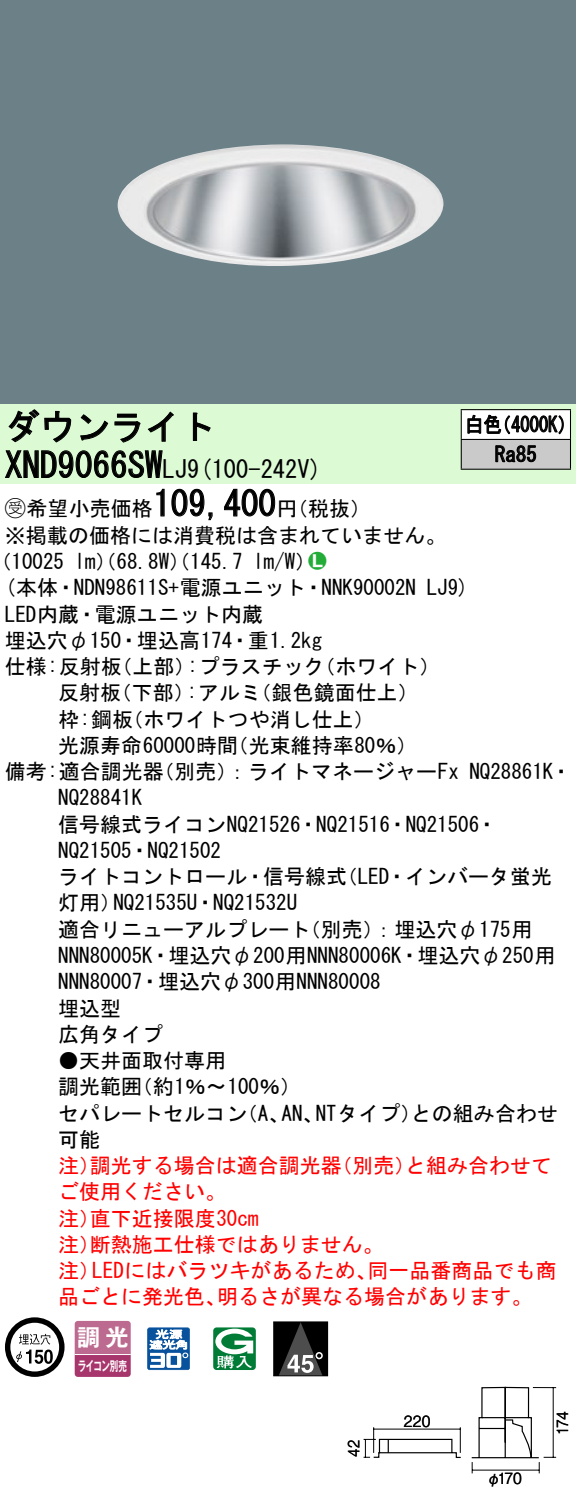
<style>
.page{position:relative;width:576px;height:1497px;background:#fff}
.page>*{position:absolute;margin:0;border:0;box-sizing:border-box;transform-origin:0 0}
.t1{font:35px "MS Gothic";color:#000}
.t2{font:24.5px "MS Gothic";color:#000}
.t3{font:23.1px "Gothic MB101 Pro De Bold 90 pv RKSJ H";color:#fff}
.t4{font:21px/26.2px "MS Gothic";color:#000}
.t5{font:21px/26.2px "MS Gothic";color:#f00}
.t6{font:21px/29.8px "MS Gothic";color:#000;scale:.88 1}
.t7{font:21px "Ford Classification 1";color:#23ac38}
.t8{font:15.4px "Gothic BBB Pro Medium 90 pv RKSJ H";letter-spacing:-.005em;color:#000;scale:.9 1}
.t9{font:15.4px "Gothic BBB Pro Medium 90 pv RKSJ H";letter-spacing:-.005em;color:#000;scale:.85 1}
.t10{font:13.3px "Gothic MB101 Pro De Bold 90 pv RKSJ H";letter-spacing:-.05em;color:#fff;scale:.65 1}
.s1{font-size:24.5px}
.s2{font-family:"Ford Classification 1"}
.s3{color:#fff}
</style>
<div class="page">
<div style="left:0;top:0;width:575px;height:404px;background:#6c8087"></div>
<img style="left:118px;top:144px;width:326px;height:122px">
<div style="left:0;top:404px;width:575px;height:79px;background:#dcfad4"></div>
<svg style="left:8px;top:409px;width:64px;height:34px"></svg>
<svg style="left:80px;top:413px;width:60px;height:30px"></svg>
<svg style="left:147px;top:411px;width:26px;height:31px"></svg>
<svg style="left:192px;top:412px;width:19px;height:29px"></svg>
<svg style="left:5px;top:450px;width:158px;height:28px"></svg>
<svg style="left:156px;top:488px;width:9px;height:29px"></svg>
<svg style="left:171px;top:488px;width:42px;height:32px"></svg>
<svg style="left:224px;top:488px;width:51px;height:29px"></svg>
<svg style="left:5px;top:1317px;width:59px;height:59px"></svg>
<svg style="left:44px;top:1349px;width:9px;height:14px"></svg>
<svg style="left:74px;top:1320px;width:56px;height:56px;background:#b75d87"></svg>
<hr style="left:75px;top:1353px;width:55px;height:1px;background:#fff">
<svg style="left:147px;top:1327px;width:43px;height:42px"></svg>
<svg style="left:213px;top:1327px;width:43px;height:42px"></svg>
<div style="left:273px;top:1321px;width:54px;height:54px;background:#000"></div>
<svg style="left:279px;top:1321px;width:43px;height:54px"></svg>
<div style="left:461px;top:409px;width:109px;height:30px;background:#fff"></div>
<div style="left:461px;top:439px;width:109px;height:30px;background:#cacaca"></div>
<hr style="left:460px;top:409px;width:110px;height:1px;background:#000">
<hr style="left:569px;top:410px;width:2px;height:29px;background:#000">
<hr style="left:460px;top:439px;width:110px;height:1px;background:#000">
<svg style="left:460px;top:410px;width:1px;height:58px"></svg>
<hr style="left:569px;top:440px;width:2px;height:28px;background:#000">
<hr style="left:460px;top:468px;width:110px;height:2px;background:#000">
<svg style="left:467px;top:414px;width:96px;height:20px"></svg>
<svg style="left:495px;top:445px;width:41px;height:17px"></svg>
<svg style="left:363px;top:1427px;width:98px;height:31px"></svg>
<svg style="left:471px;top:1386px;width:85px;height:86px"></svg>
<h1 class="t1" style="left:5px;top:409px;width:212px">ダウンライト</h1>
<p class="t2" style="left:187px;top:456px;width:136px">(9 100-242 (V</p>
<h1 class="t1" style="left:5px;top:447px;width:184px">XND9066SW<span class="s1">LJ</span></h1>
<h1 class="t1" style="left:153px;top:486px;width:124px">109,400</h1>
<p class="t4" style="left:5px;top:495px;width:443px"><span class="s2">B</span>希望小売価格<br>※掲載の価格には消費税は含まれていません。</p>
<p class="t7" style="left:308px;top:550px;width:19px">2<span class="s3">7</span></p>
<p class="t4" style="left:276px;top:495px;width:96px">（円税抜(</p>
<p class="t4" style="left:253px;top:548px;width:64px">l m (W/</p>
<p class="t4" style="left:-9px;top:548px;width:75px">（10025</p>
<p class="t4" style="left:75px;top:548px;width:169px">lm）（68.8 ）（W 145.7</p>
<p class="t6" style="left:494px;top:409px;width:49px;text-indent:-30px">白色<br>Ra85</p>
<p class="t6" style="left:492px;top:409px;width:96px">（4000 (K</p>
<p class="t4" style="left:5px;top:574px;width:412px">(本体・NDN98611 +S 電源ユニット・NNK90002N</p>
<p class="t4" style="left:5px;top:600px;width:259px">LED内蔵・電源ユニット内蔵</p>
<p class="t4" style="left:5px;top:627px;width:318px">埋込穴φ150・埋込高174・重1.2kg</p>
<p class="t4" style="left:314px;top:653px;width:127px">（ホワイト(</p>
<p class="t4" style="left:426px;top:574px;width:44px">LJ (9</p>
<p class="t4" style="left:187px;top:653px;width:139px">:プラスチック</p>
<p class="t4" style="left:5px;top:653px;width:118px">仕様:反射板</p>
<p class="t4" style="left:111px;top:653px;width:85px">（上部）</p>
<p class="t4" style="left:58px;top:679px;width:64px">反射板</p>
<p class="t4" style="left:111px;top:679px;width:85px">（下部）</p>
<p class="t4" style="left:187px;top:679px;width:76px">:アルミ</p>
<p class="t4" style="left:250px;top:679px;width:169px">（銀色鏡面仕上(</p>
<p class="t4" style="left:58px;top:705px;width:76px">枠:鋼板</p>
<p class="t4" style="left:122px;top:705px;width:253px">（ホワイトつや消し仕上(</p>
<p class="t4" style="left:58px;top:732px;width:181px">光源寿命60000時間</p>
<p class="t4" style="left:227px;top:732px;width:191px">（光束維持率80％(</p>
<p class="t4" style="left:153px;top:758px;width:307px">（別売：）ライトマネージャーFx</p>
<p class="t4" style="left:5px;top:758px;width:160px">備考:適合調光器</p>
<p class="t4" style="left:58px;top:784px;width:85px">NQ28841K</p>
<p class="t4" style="left:58px;top:810px;width:441px">信号線式ライコンNQ21526・NQ21516・NQ21506・</p>
<p class="t4" style="left:58px;top:837px;width:164px">NQ21505・NQ21502</p>
<p class="t4" style="left:336px;top:863px;width:217px">（LED・インバータ蛍光</p>
<p class="t4" style="left:469px;top:758px;width:104px">NQ28861 ・K</p>
<p class="t4" style="left:58px;top:863px;width:290px;text-align:center">ライトコントロール・信号線式<br>NQ21535 ・U NQ21532U</p>
<p class="t4" style="left:58px;top:889px;width:64px">灯用）</p>
<p class="t4" style="left:58px;top:915px;width:498px">適合リニューアルプレート<br>NNN80005 ・K 埋込穴φ200用NNN80006 ・K 埋込穴φ250用<br>NNN80007・埋込穴φ300用NNN80008<br>埋込型<br>広角タイプ</p>
<p class="t4" style="left:132px;top:1047px;width:171px;text-indent:-73px">●天井面取付専用<br>（約1％〜100％(</p>
<p class="t4" style="left:300px;top:915px;width:234px">（別売：）埋込穴φ175用</p>
<p class="t4" style="left:58px;top:1073px;width:85px">調光範囲</p>
<p class="t4" style="left:315px;top:1099px;width:107px">NTタイプ）</p>
<p class="t4" style="left:411px;top:1099px;width:148px">との組み合わせ</p>
<p class="t4" style="left:58px;top:1099px;width:190px">セパレートセルコン可能</p>
<p class="t4" style="left:237px;top:1099px;width:54px">（、A</p>
<p class="t4" style="left:281px;top:1099px;width:43px">AN、</p>
<p class="t5" style="left:90px;top:1152px;width:253px">調光する場合は適合調光器</p>
<p class="t5" style="left:331px;top:1152px;width:85px">（別売）</p>
<p class="t5" style="left:405px;top:1152px;width:148px">と組み合わせて</p>
<p class="t5" style="left:58px;top:1152px;width:43px">注）</p>
<p class="t5" style="left:58px;top:1178px;width:169px">ご使用ください。</p>
<p class="t5" style="left:90px;top:1204px;width:170px">直下近接限度30cm</p>
<p class="t5" style="left:90px;top:1204px;width:295px;text-indent:-32px">注）<br>断熱施工仕様ではありません。</p>
<p class="t5" style="left:58px;top:1230px;width:43px">注）</p>
<p class="t5" style="left:92px;top:1257px;width:286px">LEDにはバラツキがあるため、</p>
<p class="t5" style="left:367px;top:1257px;width:190px">同一品番商品でも商</p>
<p class="t5" style="left:58px;top:1257px;width:43px">注）</p>
<p class="t5" style="left:58px;top:1283px;width:169px">品ごとに発光色、</p>
<p class="t5" style="left:217px;top:1283px;width:317px">明るさが異なる場合があります。</p>
<p class="t3" style="left:77px;top:1317px;width:53px">調光</p>
<p class="t10" style="left:78px;top:1354px;width:77px">ライコン別売</p>
<p class="t9" style="left:341px;top:1456px;width:21px;rotate:-90deg">42</p>
<p class="t8" style="left:403px;top:1408px;width:31px">220</p>
<p class="t8" style="left:497px;top:1465px;width:28px">170</p>
<p class="t8" style="left:486px;top:1465px;width:17px">φ</p>
<p class="t8" style="left:550px;top:1434px;width:27px;rotate:-90deg">174</p>
</div>
